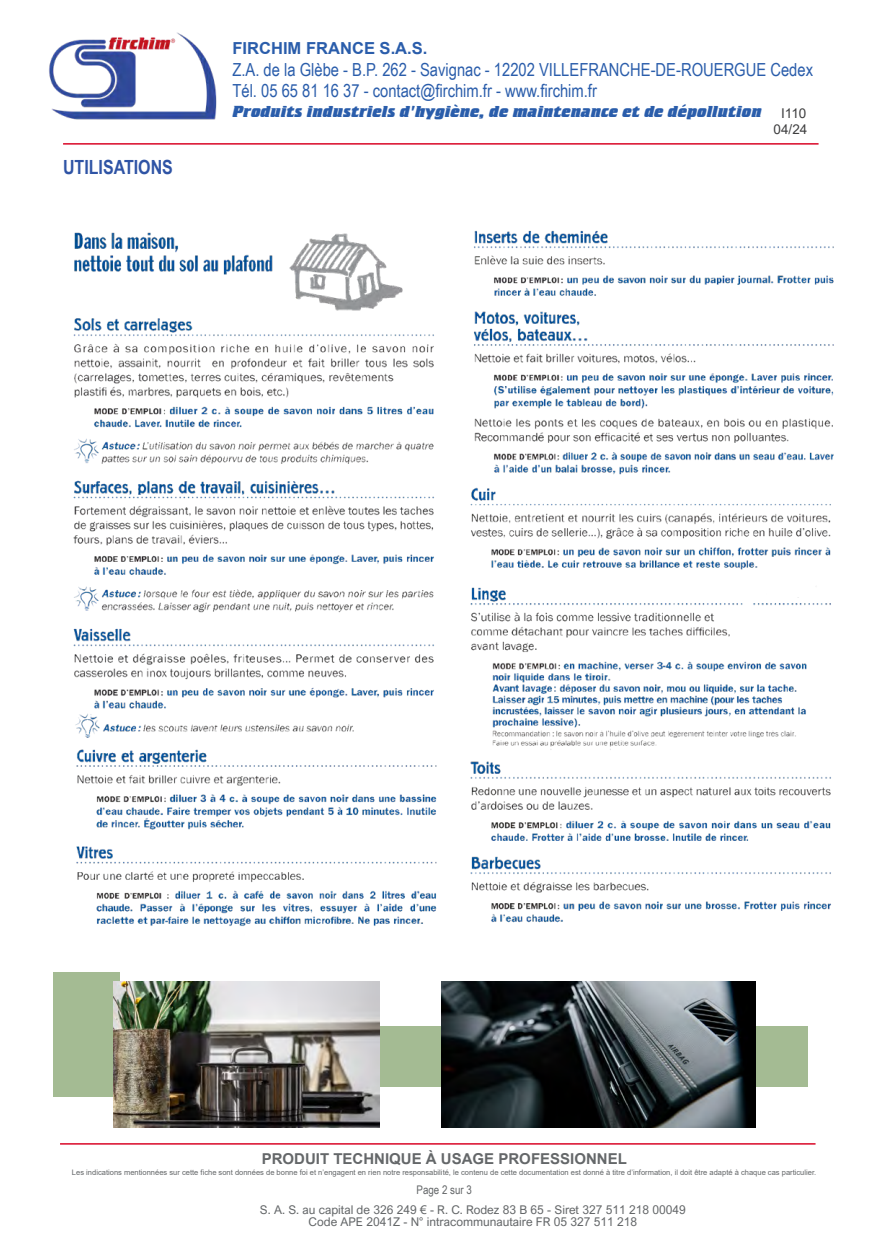
<style>
.page{position:relative;width:893px;height:1251px;background:#fff}
.page>*{position:absolute;margin:0;border:0;box-sizing:border-box;transform-origin:0 0}
.t1{font:700 19.5px "Arial Narrow";color:#2f54a5}
.t2{font:18px "Arial Narrow";color:#2a5dab}
.t3{font:16.5px "Crillee Extra Bold Italic Plain";color:#2a5dab}
.t4{font:700 16.5px "Arial";color:#2a5dab}
.t5{font:700 15px "Arial";color:#646769}
.t6{font:13.5px "Arial";color:#3e3e3f}
.t7{font:12px "Arial Nova";color:#646769}
.t8{font:11.85px "Arial Narrow";color:#646769}
.t9{font:7.5px "Arial";color:#646769}
</style>
<div class="page">
<hr style="left:63px;top:143px;width:756px;height:2px;background:#d90727">
<img style="left:49px;top:32px;width:168px;height:88px">
<img style="left:73px;top:230px;width:761px;height:760px">
<hr style="left:60px;top:1142px;width:755px;height:2px;background:#d90727">
<div style="left:53px;top:971px;width:67px;height:125px;background:#a4bb93"></div>
<div style="left:328px;top:1025px;width:480px;height:61px;background:#a4bb93"></div>
<img style="left:113px;top:981px;width:266px;height:146px">
<img style="left:441px;top:981px;width:315px;height:146px">
<p class="t1" style="left:63px;top:152px;width:111px">UTILISATIONS</p>
<p class="t4" style="left:232px;top:37px;width:197px">FIRCHIM FRANCE S.A.S.</p>
<p class="t2" style="left:232px;top:56px;width:582px">Z.A. de la Glèbe - B.P. 262 - Savignac - 12202 VILLEFRANCHE-DE-ROUERGUE Cedex</p>
<p class="t2" style="left:232px;top:78px;width:366px">Tél. 05 65 81 16 37 - contact@firchim.fr - www.firchim.fr</p>
<p class="t3" style="left:232px;top:102px;width:531px">Produits industriels d'hygiène, de maintenance et de dépollution</p>
<p class="t6" style="left:781px;top:104px;width:27px">I110</p>
<p class="t6" style="left:774px;top:120px;width:35px">04/24</p>
<p class="t5" style="left:262px;top:1148px;width:367px">PRODUIT TECHNIQUE À USAGE PROFESSIONNEL</p>
<p class="t9" style="left:72px;top:1166px;width:746px">Les indications mentionnées sur cette fiche sont données de bonne foi et n’engagent en rien notre responsabilité, le contenu de cette documentation est donné à titre d’information, il doit être adapté à chaque cas particulier.</p>
<p class="t8" style="left:417px;top:1181px;width:57px">Page 2 sur 3</p>
<p class="t7" style="left:260px;top:1202px;width:427px">S. A. S. au capital de 326 249 € - R. C. Rodez 83 B 65 - Siret 327 511 218 00049</p>
<p class="t7" style="left:309px;top:1214px;width:330px">Code APE 2041Z - N° intracommunautaire FR 05 327 511 218</p>
</div>
